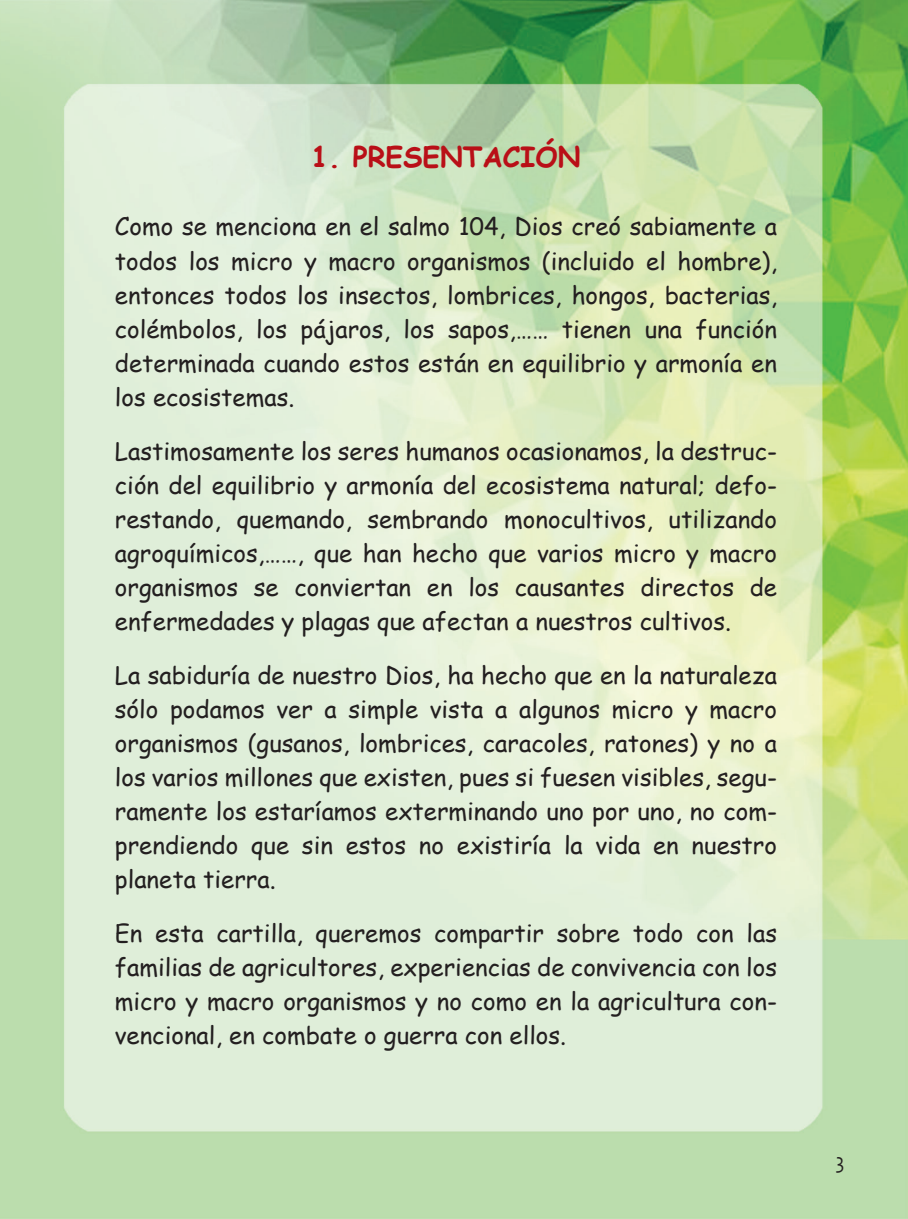
<style>
.page{position:relative;width:908px;height:1219px;background:#fff}
.page>*{position:absolute;margin:0;border:0;box-sizing:border-box;transform-origin:0 0}
.t1{font:700 28px "Comic Sans MS";color:#b90f17}
.t2{font:24px/34px "Comic Sans MS";color:#231f20;text-align:justify}
.t3{font:24px "Skia";color:#231f20;scale:.77 1}
</style>
<div class="page">
<img style="left:0;top:0;width:907px;height:1219px">
<p class="t1" style="left:311px;top:137px;width:271px">1. PRESENTACIÓN</p>
<p class="t2" style="left:115px;top:209px;width:663px">Como se menciona en el salmo 104, Dios creó sabiamente a todos los micro y macro organismos (incluido el hombre), entonces todos los insectos, lombrices, hongos, bacterias, colémbolos, los pájaros, los sapos,…… tienen una función determinada cuando estos están en equilibrio y armonía en los ecosistemas.</p>
<p class="t2" style="left:115px;top:433px;width:663px">Lastimosamente los seres humanos ocasionamos, la destruc&shy;ción del equilibrio y armonía del ecosistema natural; defo&shy;restando, quemando, sembrando monocultivos, utilizando agroquímicos,……, que han hecho que varios micro y macro organismos se conviertan en los causantes directos de enfermedades y plagas que afectan a nuestros cultivos.</p>
<p class="t2" style="left:115px;top:657px;width:663px">La sabiduría de nuestro Dios, ha hecho que en la naturaleza sólo podamos ver a simple vista a algunos micro y macro organismos (gusanos, lombrices, caracoles, ratones) y no a los varios millones que existen, pues si fuesen visibles, segu&shy;ramente los estaríamos exterminando uno por uno, no com&shy;prendiendo que sin estos no existiría la vida en nuestro planeta tierra.</p>
<p class="t2" style="left:115px;top:915px;width:663px">En esta cartilla, queremos compartir sobre todo con las familias de agricultores, experiencias de convivencia con los micro y macro organismos y no como en la agricultura con&shy;vencional, en combate o guerra con ellos.</p>
<p class="t3" style="left:835px;top:1147px;width:13px">3</p>
</div>
